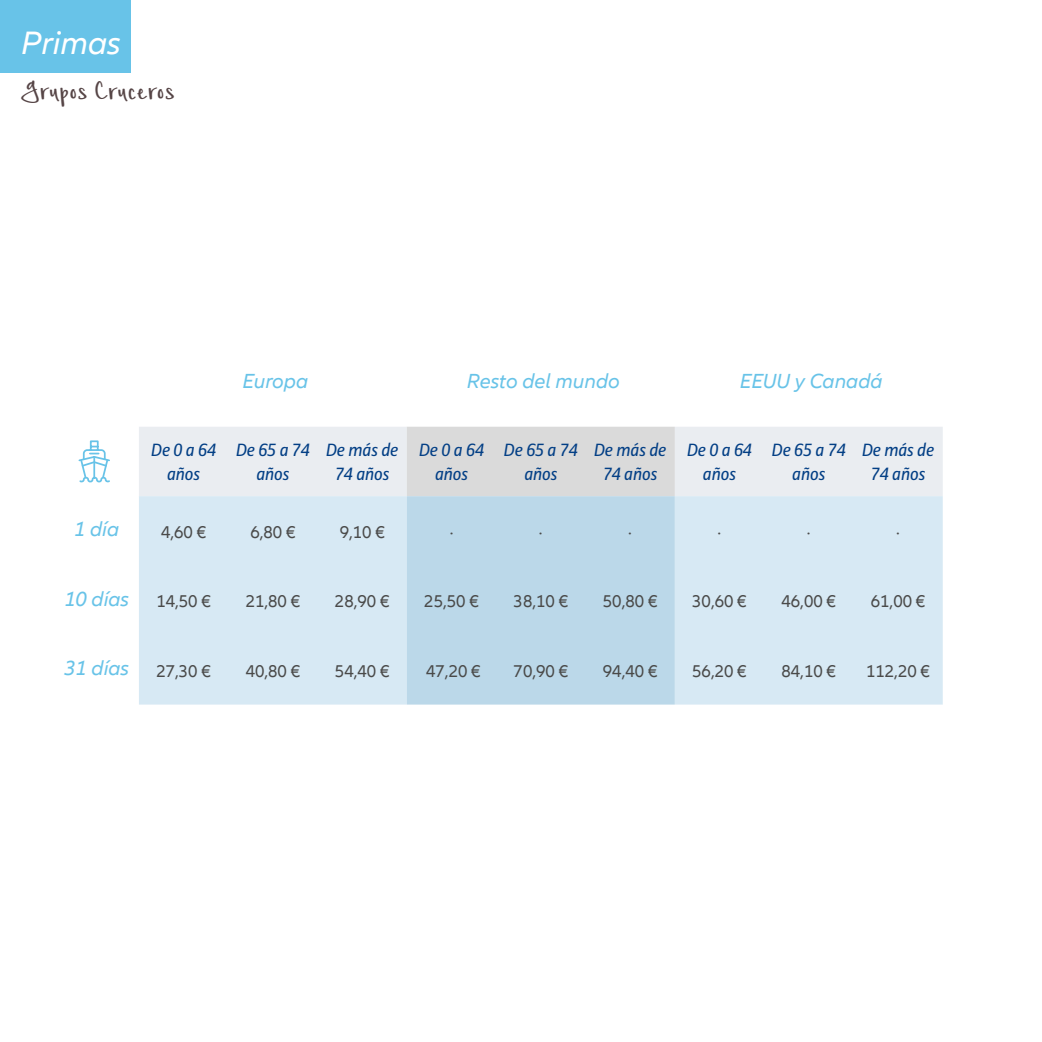
<style>
.page{position:relative;width:1042px;height:1042px;background:#fff}
.page>*{position:absolute;margin:0;border:0;box-sizing:border-box;transform-origin:0 0}
.t1{font:37.1px "Simple Joys";letter-spacing:-.005em;color:#564546}
.t2{font:italic 33.25px "Allianz Neo";color:#fff}
.Cabecera_VIAJE{font:italic 21px "Allianz Neo";color:#68c3e8}
.text_table_centered{font:17.5px "Allianz Neo";color:#4a4a49}
.Sub_head_EDADES{font:italic 17.5px/24.5px "Allianz Sans";color:#033f85;text-align:center}
</style>
<div class="page">
<div style="left:0;top:0;width:130px;height:73px;background:#68c3e8"></div>
<div style="left:139px;top:427px;width:804px;height:69px;background:#eaedf1"></div>
<div style="left:407px;top:427px;width:268px;height:69px;background:#dadada"></div>
<div style="left:139px;top:496px;width:804px;height:208px;background:#d7e9f4"></div>
<div style="left:407px;top:496px;width:268px;height:208px;background:#bbd8e9"></div>
<svg style="left:78px;top:440px;width:32px;height:42px"></svg>
<p class="t2" style="left:21px;top:24px;width:101px">Primas</p>
<p class="t1" style="left:21px;top:75px;width:156px">Grupos Cruceros</p>
<p class="Cabecera_VIAJE" style="left:242px;top:369px;width:68px">Europa</p>
<p class="Cabecera_VIAJE" style="left:467px;top:369px;width:155px">Resto del mundo</p>
<p class="Cabecera_VIAJE" style="left:740px;top:369px;width:144px">EEUU y Canadá</p>
<p class="Sub_head_EDADES" style="left:151px;top:437px;width:66px">De 0 a 64 años</p>
<p class="Sub_head_EDADES" style="left:236px;top:437px;width:75px">De 65 a 74 años</p>
<p class="Sub_head_EDADES" style="left:326px;top:437px;width:74px">De más de<br>74 años</p>
<p class="Sub_head_EDADES" style="left:419px;top:437px;width:66px">De 0 a 64 años</p>
<p class="Sub_head_EDADES" style="left:504px;top:437px;width:75px">De 65 a 74 años</p>
<p class="Sub_head_EDADES" style="left:594px;top:437px;width:74px">De más de<br>74 años</p>
<p class="Sub_head_EDADES" style="left:687px;top:437px;width:66px">De 0 a 64 años</p>
<p class="Sub_head_EDADES" style="left:772px;top:437px;width:75px">De 65 a 74 años</p>
<p class="Sub_head_EDADES" style="left:862px;top:437px;width:74px">De más de<br>74 años</p>
<p class="Cabecera_VIAJE" style="left:74px;top:517px;width:46px">1 día</p>
<p class="text_table_centered" style="left:161px;top:522px;width:47px">4,60 €</p>
<p class="text_table_centered" style="left:250px;top:522px;width:47px">6,80 €</p>
<p class="text_table_centered" style="left:340px;top:522px;width:47px">9,10 €</p>
<p class="text_table_centered" style="left:450px;top:522px;width:5px">·</p>
<p class="text_table_centered" style="left:539px;top:522px;width:5px">·</p>
<p class="text_table_centered" style="left:628px;top:522px;width:5px">·</p>
<p class="text_table_centered" style="left:717px;top:522px;width:5px">·</p>
<p class="text_table_centered" style="left:807px;top:522px;width:5px">·</p>
<p class="text_table_centered" style="left:896px;top:522px;width:5px">·</p>
<p class="Cabecera_VIAJE" style="left:64px;top:587px;width:66px">10 días</p>
<p class="text_table_centered" style="left:156px;top:591px;width:56px">14,50 €</p>
<p class="text_table_centered" style="left:246px;top:591px;width:56px">21,80 €</p>
<p class="text_table_centered" style="left:335px;top:591px;width:56px">28,90 €</p>
<p class="text_table_centered" style="left:424px;top:591px;width:56px">25,50 €</p>
<p class="text_table_centered" style="left:513px;top:591px;width:56px">38,10 €</p>
<p class="text_table_centered" style="left:603px;top:591px;width:56px">50,80 €</p>
<p class="text_table_centered" style="left:692px;top:591px;width:56px">30,60 €</p>
<p class="text_table_centered" style="left:781px;top:591px;width:56px">46,00 €</p>
<p class="text_table_centered" style="left:871px;top:591px;width:56px">61,00 €</p>
<p class="Cabecera_VIAJE" style="left:64px;top:656px;width:66px">31 días</p>
<p class="text_table_centered" style="left:156px;top:661px;width:56px">27,30 €</p>
<p class="text_table_centered" style="left:246px;top:661px;width:56px">40,80 €</p>
<p class="text_table_centered" style="left:335px;top:661px;width:56px">54,40 €</p>
<p class="text_table_centered" style="left:426px;top:661px;width:56px">47,20 €</p>
<p class="text_table_centered" style="left:513px;top:661px;width:56px">70,90 €</p>
<p class="text_table_centered" style="left:603px;top:661px;width:56px">94,40 €</p>
<p class="text_table_centered" style="left:692px;top:661px;width:56px">56,20 €</p>
<p class="text_table_centered" style="left:781px;top:661px;width:56px">84,10 €</p>
<p class="text_table_centered" style="left:866px;top:661px;width:65px">112,20 €</p>
</div>
